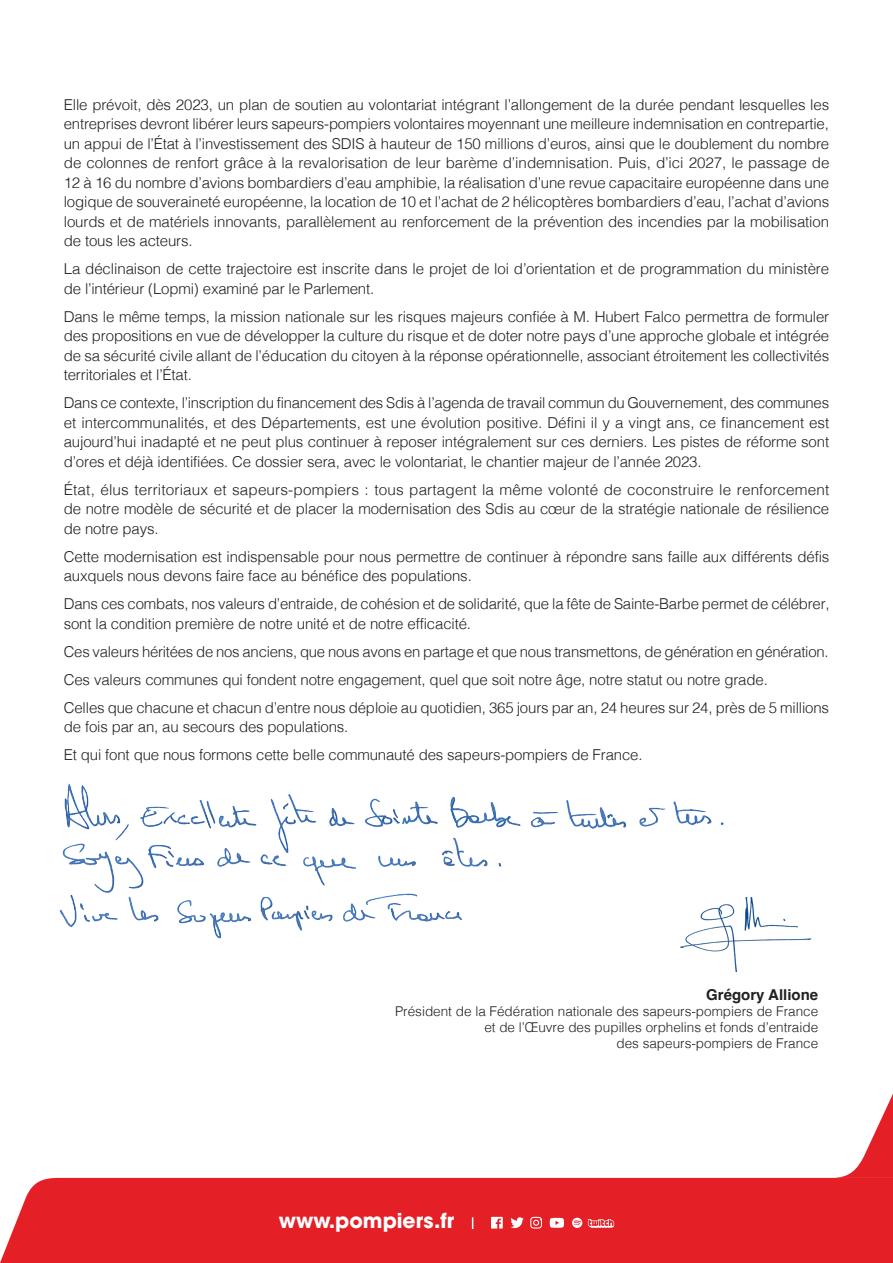
<style>
.page{position:relative;width:893px;height:1263px;background:#fff}
.page>*{position:absolute;margin:0;border:0;box-sizing:border-box;transform-origin:0 0}
.t1{font:700 20.4px "Avant Garde";color:#fff}
.TexteCourant{font:300 15px/19.5px "Helvetica";letter-spacing:-.01em;color:#231f20;text-align:justify}
.t2{font:700 15px "Helvetica";color:#231f20}
.t3{font:300 13.5px/16.2px "Helvetica";color:#231f20;text-align:right}
</style>
<div class="page">
<div style="left:0;top:1186px;width:893px;height:77px;background:#e41f25"></div>
<svg style="left:510px;top:1217px;width:14px;height:11px"></svg>
<svg style="left:491px;top:1217px;width:12px;height:11px"></svg>
<svg style="left:530px;top:1217px;width:12px;height:11px"></svg>
<svg style="left:572px;top:1218px;width:10px;height:10px"></svg>
<svg style="left:550px;top:1218px;width:14px;height:10px"></svg>
<svg style="left:588px;top:1219px;width:26px;height:9px"></svg>
<svg style="left:472px;top:1217px;width:1px;height:12px"></svg>
<img style="left:33px;top:783px;width:860px;height:403px">
<img style="left:662px;top:898px;width:158px;height:73px">
<p class="TexteCourant" style="left:64px;top:94px;width:767px">Elle prévoit, dès 2023, un plan de soutien au volontariat intégrant l’allongement de la durée pendant lesquelles les entreprises devront libérer leurs sapeurs-pompiers volontaires moyennant une meilleure indemnisation en contrepartie, un appui de l’État à l’investissement des SDIS à hauteur de 150 millions d’euros, ainsi que le doublement du nombre de colonnes de renfort grâce à la revalorisation de leur barème d’indemnisation. Puis, d’ici 2027, le passage de 12 à 16 du nombre d’avions bombardiers d’eau amphibie, la réalisation d’une revue capacitaire européenne dans une logique de souveraineté européenne, la location de 10 et l’achat de 2 hélicoptères bombardiers d’eau, l’achat d’avions lourds et de matériels innovants, parallèlement au renforcement de la prévention des incendies par la mobilisation de tous les acteurs.</p>
<p class="TexteCourant" style="left:64px;top:258px;width:767px">La déclinaison de cette trajectoire est inscrite dans le projet de loi d’orientation et de programmation du ministère de l’intérieur (Lopmi) examiné par le Parlement.</p>
<p class="TexteCourant" style="left:64px;top:306px;width:767px">Dans le même temps, la mission nationale sur les risques majeurs confiée à M. Hubert Falco permettra de formuler des propositions en vue de développer la culture du risque et de doter notre pays d’une approche globale et intégrée de sa sécurité civile allant de l’éducation du citoyen à la réponse opérationnelle, associant étroitement les collectivités territoriales et l’État.</p>
<p class="TexteCourant" style="left:64px;top:392px;width:767px">Dans ce contexte, l’inscription du financement des Sdis à l’agenda de travail commun du Gouvernement, des communes et intercommunalités, et des Départements, est une évolution positive. Défini il y a vingt ans, ce financement est aujourd’hui inadapté et ne peut plus continuer à reposer intégralement sur ces derniers. Les pistes de réforme sont d’ores et déjà identifiées. Ce dossier sera, avec le volontariat, le chantier majeur de l’année 2023.</p>
<p class="TexteCourant" style="left:64px;top:479px;width:767px">État, élus territoriaux et sapeurs-pompiers : tous partagent la même volonté de coconstruire le renforcement de notre modèle de sécurité et de placer la modernisation des Sdis au cœur de la stratégie nationale de résilience de notre pays.</p>
<p class="TexteCourant" style="left:64px;top:546px;width:767px">Cette modernisation est indispensable pour nous permettre de continuer à répondre sans faille aux différents défis auxquels nous devons faire face au bénéfice des populations.</p>
<p class="TexteCourant" style="left:64px;top:593px;width:767px">Dans ces combats, nos valeurs d’entraide, de cohésion et de solidarité, que la fête de Sainte-Barbe permet de célébrer, sont la condition première de notre unité et de notre efficacité.</p>
<p class="TexteCourant" style="left:64px;top:641px;width:766px">Ces valeurs héritées de nos anciens, que nous avons en partage et que nous transmettons, de génération en génération.</p>
<p class="TexteCourant" style="left:64px;top:669px;width:706px">Ces valeurs communes qui fondent notre engagement, quel que soit notre âge, notre statut ou notre grade.</p>
<p class="TexteCourant" style="left:64px;top:697px;width:767px">Celles que chacune et chacun d’entre nous déploie au quotidien, 365 jours par an, 24 heures sur 24, près de 5 millions de fois par an, au secours des populations.</p>
<p class="TexteCourant" style="left:64px;top:744px;width:580px">Et qui font que nous formons cette belle communauté des sapeurs-pompiers de France.</p>
<p class="t2" style="left:706px;top:985px;width:113px">Grégory Allione</p>
<p class="t3" style="left:395px;top:1002px;width:425px">Président de la Fédération nationale des sapeurs-pompiers de France et de l’Œuvre des pupilles orphelins et fonds d’entraide<br>des sapeurs-pompiers de France</p>
<p class="t1" style="left:279px;top:1207px;width:177px">www.pompiers.fr</p>
</div>
